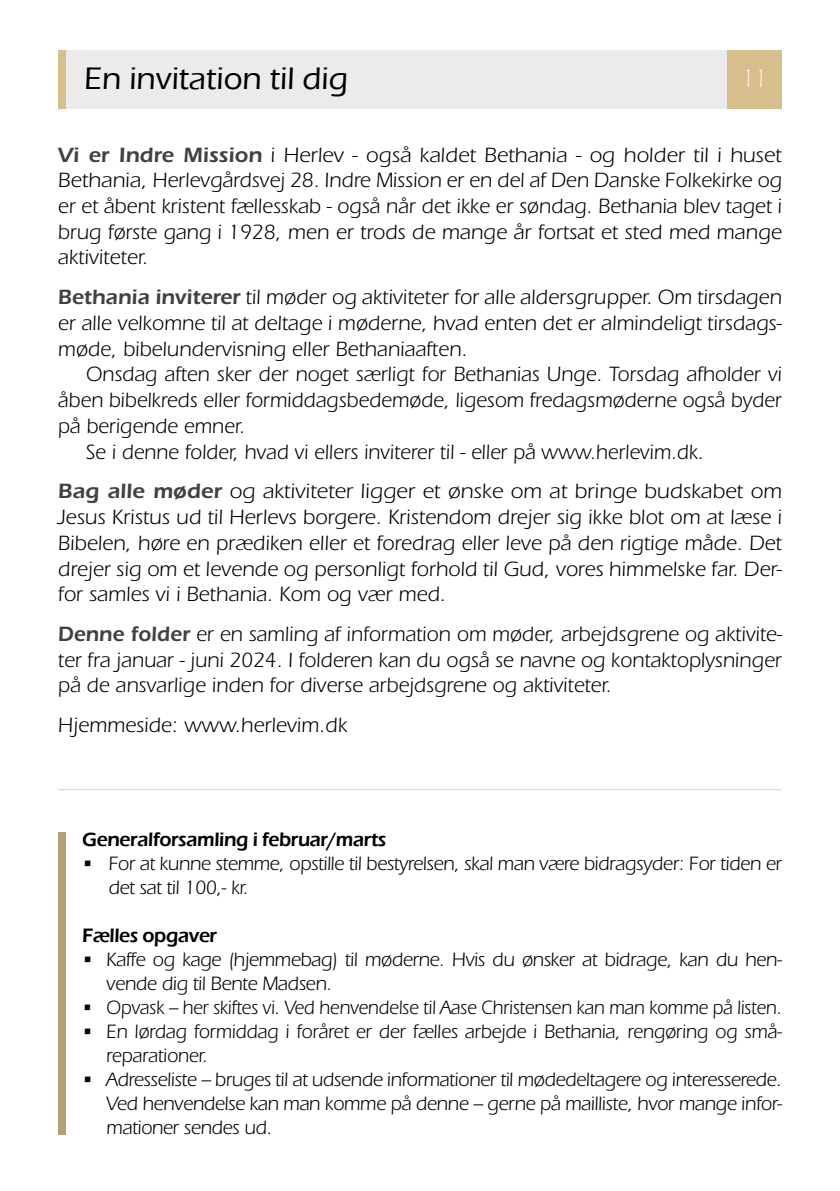
<style>
.page{position:relative;width:840px;height:1191px;background:#fff}
.page>*{position:absolute;margin:0;border:0;box-sizing:border-box;transform-origin:0 0}
.t1{font:500 32px "Eras ITC";color:#000}
.t2{font:300 26px "Eras ITC";color:#fff}
.t3{font:21.4px/25.6px "ITC Eras Std";color:#000;text-align:justify}
.t4{font:21.4px/25.6px "ITC Eras Std";color:#000;text-align:justify;scale:1.04 1}
.t5{font:21.4px "ITC Eras Std";color:#000;scale:.96 1}
.t6{font:20px/24px "ITC Eras Std";letter-spacing:-.02em;color:#000}
.t7{font:20px/24px "ITC Eras Std";letter-spacing:-.02em;color:#000;scale:.96 1}
.t8{font:20px "ITC Eras Std";letter-spacing:-.02em;color:#000;scale:.93 1}
.t9{font:600 20px "Eras ITC";letter-spacing:-.02em;color:#000}
.s1{font-weight:600;color:#414042}
</style>
<div class="page">
<div style="left:65px;top:51px;width:662px;height:58px;background:#e7e7e7"></div>
<div style="left:727px;top:51px;width:54px;height:58px;background:#d7be8c"></div>
<div style="left:58px;top:51px;width:7px;height:58px;background:#d7be8c"></div>
<hr style="left:58px;top:789px;width:723px;height:1px;background:#000">
<div style="left:58px;top:832px;width:7px;height:302px;background:#b5a176"></div>
<h1 class="t1" style="left:84px;top:61px;width:265px">En invitation til dig</h1>
<p class="t2" style="left:740px;top:64px;width:28px">11</p>
<p class="t3" style="left:58px;top:142px;width:725px"><span class="s1">Vi er Indre Mission</span> i Herlev - også kaldet Bethania - og holder til i huset Bethania, Herlevgårdsvej 28. Indre Mission er en del af Den Danske Folkekirke og er et åbent kristent fællesskab - også når det ikke er søndag. Bethania blev taget i brug første gang i 1928, men er trods de mange år fortsat et sted med mange aktiviteter.</p>
<p class="t3" style="left:58px;top:285px;width:725px"><span class="s1">Bethania inviterer</span> til møder og aktiviteter for alle aldersgrupper. Om tirsdagen er alle velkomne til at deltage i møderne, hvad enten det er almindeligt tirsdags&shy;møde, bibelundervisning eller Bethaniaaften.</p>
<p class="t3" style="left:86px;top:362px;width:697px">Onsdag aften sker der noget særligt for Bethanias Unge. Torsdag afholder vi</p>
<p class="t3" style="left:58px;top:387px;width:725px">åben bibelkreds eller formiddagsbedemøde, ligesom fredagsmøderne også byder</p>
<p class="t3" style="left:58px;top:413px;width:188px">på berigende emner.</p>
<p class="t5" style="left:86px;top:440px;width:644px">Se i denne folder, hvad vi ellers inviterer til - eller på www.herlevim.dk.</p>
<p class="t4" style="left:58px;top:479px;width:697px"><span class="s1">Bag alle møder</span> og aktiviteter ligger et ønske om at bringe budskabet om Jesus Kristus ud til Herlevs borgere. Kristendom drejer sig ikke blot om at læse i Bibelen, høre en prædiken eller et foredrag eller leve på den rigtige måde. Det drejer sig om et levende og personligt forhold til Gud, vores himmelske far. Der&shy;for samles vi i Bethania. Kom og vær med.</p>
<p class="t3" style="left:58px;top:621px;width:725px"><span class="s1">Denne folder</span> er en samling af information om møder, arbejdsgrene og aktivite&shy;ter fra januar - juni 2024. I folderen kan du også se navne og kontaktoplysninger på de ansvarlige inden for diverse arbejdsgrene og aktiviteter.</p>
<p class="t3" style="left:58px;top:713px;width:290px">Hjemmeside: www.herlevim.dk</p>
<p class="t9" style="left:82px;top:828px;width:305px">Generalforsamling i februar/marts</p>
<p class="t6" style="left:108px;top:851px;width:674px;text-indent:-26px">• For at kunne stemme, opstille til bestyrelsen, skal man være bidragsyder: For tiden er det sat til 100,- kr.</p>
<p class="t9" style="left:82px;top:924px;width:136px">Fælles opgaver</p>
<p class="t6" style="left:106px;top:947px;width:676px;text-indent:-24px">• Kaffe og kage (hjemmebag) til møderne. Hvis du ønsker at bidrage, kan du hen&shy;vende dig til Bente Madsen.</p>
<p class="t8" style="left:82px;top:996px;width:753px">• Opvask – her skiftes vi. Ved henvendelse til Aase Christensen kan man komme på listen.</p>
<p class="t7" style="left:106px;top:1019px;width:705px;text-indent:-24px">• En lørdag formiddag i foråret er der fælles arbejde i Bethania, rengøring og små&shy;reparationer.</p>
<p class="t6" style="left:106px;top:1067px;width:676px;text-align:justify;text-indent:-24px">• Adresseliste – bruges til at udsende informationer til mødedeltagere og interesserede.<br>Ved henvendelse kan man komme på denne – gerne på mailliste, hvor mange infor&shy;mationer sendes ud.</p>
</div>
